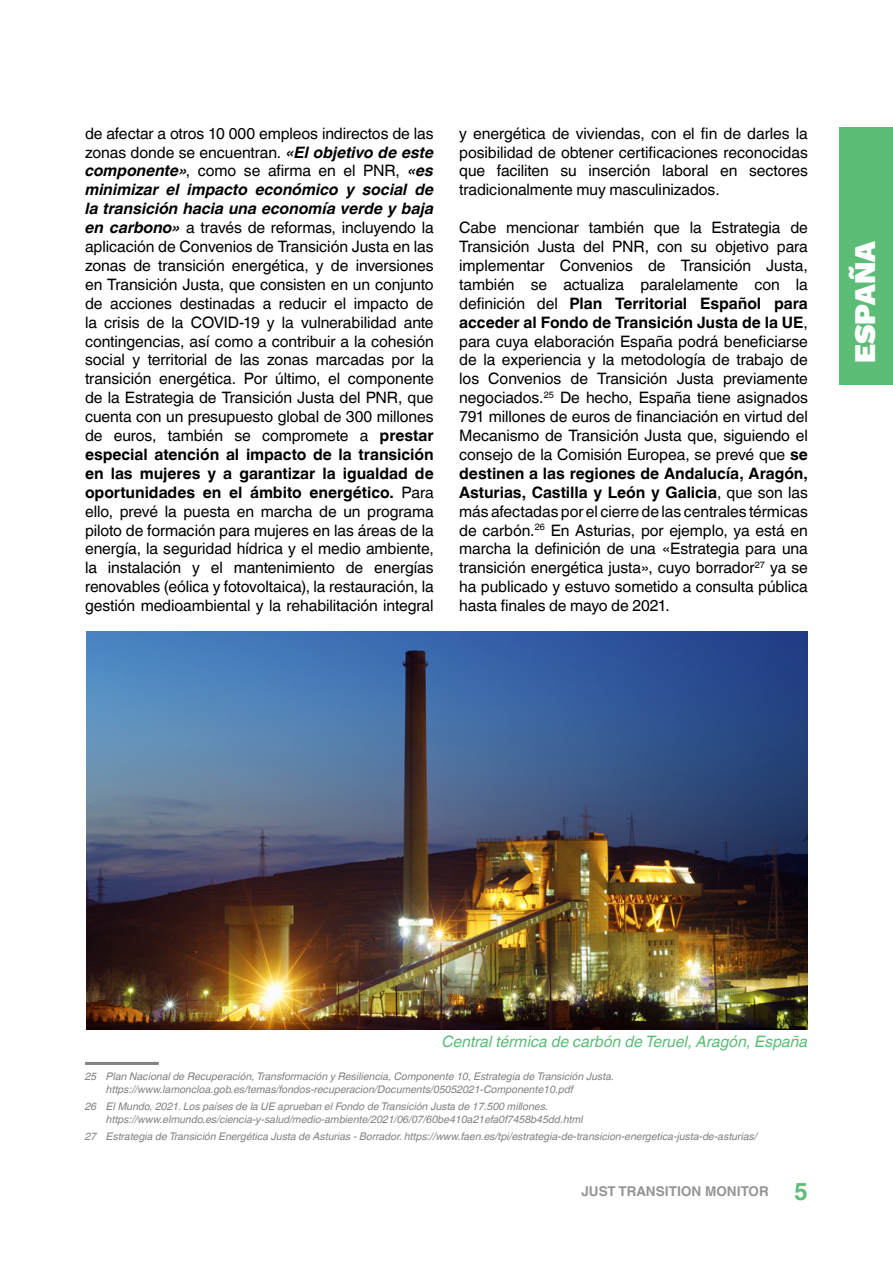
<style>
.page{position:relative;width:893px;height:1263px;background:#fff}
.page>*{position:absolute;margin:0;border:0;box-sizing:border-box;transform-origin:0 0}
.t1{font:900 30px "Work Sans";letter-spacing:.01em;color:#fff}
.t2{font:15.75px/18.9px "Helvetica World";letter-spacing:-.005em;color:#000;text-align:justify}
.t3{font:italic 15.75px "Helvetica World";color:#5dbd77}
.t4{font:700 13.5px "Helvetica World";color:#939598}
.t5{font:italic 10.5px/12.6px "Helvetica World";color:#808285}
.s1{font-weight:700;font-style:italic}
.s2{font-weight:700}
.s3{font-size:24px;color:#5dbd77}
</style>
<div class="page">
<hr style="left:85px;top:1062px;width:74px;height:3px;background:#808285">
<img style="left:86px;top:631px;width:722px;height:399px">
<div style="left:839px;top:127px;width:54px;height:258px;background:#5dbd77"></div>
<p class="t2" style="left:85px;top:124px;width:350px">de afectar a otros 10 000 empleos indirectos de las zonas donde se encuentran. <span class="s1">«El objetivo de este componente»</span>, como se afirma en el PNR, <span class="s1">«es minimizar el impacto económico y social de la transición hacia una economía verde y baja en carbono»</span> a través de reformas, incluyendo la aplicación de Convenios de Transición Justa en las zonas de transición energética, y de inversiones en Transición Justa, que consisten en un conjunto de acciones destinadas a reducir el impacto de la crisis de la COVID-19 y la vulnerabilidad ante contingencias, así como a contribuir a la cohesión social y territorial de las zonas marcadas por la transición energética. Por último, el componente de la Estrategia de Transición Justa del PNR, que cuenta con un presupuesto global de 300 millones de euros, también se compromete a <span class="s2">prestar especial atención al impacto de la transición en las mujeres y a garantizar la igualdad de oportunidades en el ámbito energético.</span> Para ello, prevé la puesta en marcha de un programa piloto de formación para mujeres en las áreas de la energía, la seguridad hídrica y el medio ambiente, la instalación y el mantenimiento de energías renovables (eólica y fotovoltaica), la restauración, la gestión medioambiental y la rehabilitación integral</p>
<p class="t2" style="left:459px;top:124px;width:350px">y energética de viviendas, con el fin de darles la posibilidad de obtener certificaciones reconocidas que faciliten su inserción laboral en sectores tradicionalmente muy masculinizados.</p>
<p class="t2" style="left:459px;top:218px;width:350px">Cabe mencionar también que la Estrategia de Transición Justa del PNR, con su objetivo para implementar Convenios de Transición Justa, también se actualiza paralelamente con la definición del <span class="s2">Plan Territorial Español para acceder al Fondo de Transición Justa de la UE</span>, para cuya elaboración España podrá beneficiarse de la experiencia y la metodología de trabajo de los Convenios de Transición Justa previamente negociados.<sup>25</sup> De hecho, España tiene asignados 791 millones de euros de financiación en virtud del Mecanismo de Transición Justa que, siguiendo el consejo de la Comisión Europea, se prevé que <span class="s2">se destinen a las regiones de Andalucía, Aragón, Asturias, Castilla y León y Galicia</span>, que son las más afectadas por el cierre de las centrales térmicas de carbón.<sup>26</sup> En Asturias, por ejemplo, ya está en marcha la definición de una «Estrategia para una transición energética justa», cuyo borrador<sup>27</sup> ya se ha publicado y estuvo sometido a consulta pública hasta finales de mayo de 2021.</p>
<h1 class="t1" style="left:842px;top:363px;width:124px;rotate:-90deg">ESPAÑA</h1>
<h1 class="t1" style="left:842px;top:363px;width:94px;rotate:-90deg">SPAIN</h1>
<p class="t3" style="left:442px;top:1033px;width:367px">Central térmica de carbón de Teruel, Aragón, España</p>
<p class="t5" style="left:106px;top:1070px;width:510px;text-indent:-21px">25 Plan Nacional de Recuperación, Transformación y Resiliencia, Componente 10, Estrategia de Transición Justa. https://www.lamoncloa.gob.es/temas/fondos-recuperacion/Documents/05052021-Componente10.pdf</p>
<p class="t5" style="left:106px;top:1100px;width:478px;text-indent:-21px">26 El Mundo, 2021. Los países de la UE aprueban el Fondo de Transición Justa de 17.500 millones. https://www.elmundo.es/ciencia-y-salud/medio-ambiente/2021/06/07/60be410a21efa0f7458b45dd.html</p>
<p class="t5" style="left:85px;top:1130px;width:674px">27 Estrategia de Transición Energética Justa de Asturias - Borrador. https://www.faen.es/tpi/estrategia-de-transicion-energetica-justa-de-asturias/</p>
<p class="t4" style="left:581px;top:1184px;width:228px">JUST TRANSITION MONITOR <span class="s3">5</span></p>
</div>
